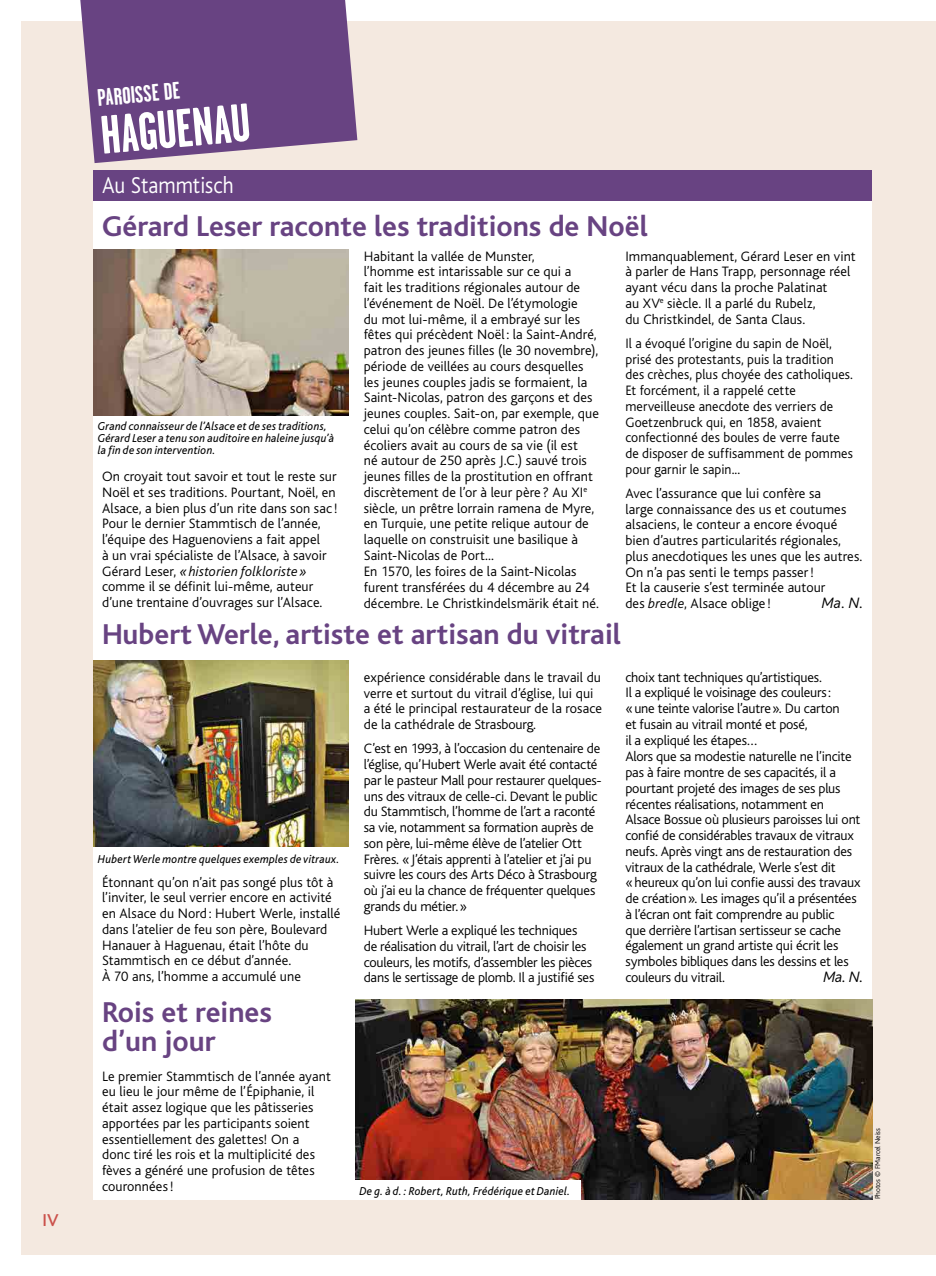
<style>
.page{position:relative;width:936px;height:1276px;background:#fff}
.page>*{position:absolute;margin:0;border:0;box-sizing:border-box;transform-origin:0 0}
.t1{font:700 54px "Garage Gothic";color:#fff}
.t2{font:700 30px/28.5px "Bliss";color:#684382}
.t3{font:300 24px "Bliss";color:#fff;scale:.9 1}
.t4{font:700 24px "Garage Gothic";color:#fff}
.t5{font:500 18px "Bliss";color:#cb514b}
.t6{font:italic 300 15.75px "Bliss";color:#000}
.t7{font:300 14.25px/15.8px "Bliss";color:#000}
.t8{font:italic 12px/12px "Bliss";letter-spacing:.015em;color:#000;scale:.95 1}
.t9{font:300 7.5px "Bliss";color:#000}
.s1{font-style:italic}
</style>
<div class="page">
<div style="left:21px;top:21px;width:914px;height:1233px;background:#f4e9e0"></div>
<div style="left:94px;top:170px;width:778px;height:447px;background:#fff"></div>
<div style="left:94px;top:170px;width:778px;height:30px;background:#684382"></div>
<div style="left:94px;top:612px;width:778px;height:379px;background:#fff"></div>
<div style="left:94px;top:991px;width:778px;height:208px;background:#fff"></div>
<img style="left:94px;top:660px;width:255px;height:187px">
<img style="left:355px;top:999px;width:517px;height:200px">
<img style="left:94px;top:249px;width:255px;height:167px">
<div style="left:355px;top:1179px;width:225px;height:20px;background:#fff"></div>
<svg style="left:80px;top:0;width:277px;height:163px;background:#77558c"></svg>
<p class="t5" style="left:43px;top:1210px;width:18px">IV</p>
<h3 class="t4" style="left:96px;top:85px;width:84px;rotate:-5deg">PAROISSE DE</h3>
<h1 class="t1" style="left:98px;top:107px;width:151px;rotate:-5deg">HAGUENAU</h1>
<h3 class="t3" style="left:102px;top:172px;width:148px">Au Stammtisch</h3>
<h2 class="t2" style="left:102px;top:212px;width:547px">Gérard Leser raconte les traditions de Noël</h2>
<p class="t8" style="left:98px;top:420px;width:250px">Grand connaisseur de l’Alsace et de ses traditions,<br>Gérard Leser a tenu son auditoire en haleine jusqu’à la fin de son intervention.</p>
<p class="t7" style="left:102px;top:469px;width:237px">On croyait tout savoir et tout le reste sur Noël et ses traditions. Pourtant, Noël, en Alsace, a bien plus d’un rite dans son sac !<br>Pour le dernier Stammtisch de l’année, l’équipe des Haguenoviens a fait appel<br>à un vrai spécialiste de l’Alsace, à savoir Gérard Leser, <span class="s1">«historien folkloriste » </span>comme il se définit lui-même, auteur d’une trentaine d’ouvrages sur l’Alsace.</p>
<p class="t7" style="left:364px;top:248px;width:237px">Habitant la vallée de Munster,<br>l’homme est intarissable sur ce qui a<br>fait les traditions régionales autour de l’événement de Noël. De l’étymologie<br>du mot lui-même, il a embrayé sur les fêtes qui précèdent Noël : la Saint-André, patron des jeunes filles (le 30 novembre), période de veillées au cours desquelles les jeunes couples jadis se formaient, la Saint-Nicolas, patron des garçons et des jeunes couples. Sait-on, par exemple, que celui qu’on célèbre comme patron des écoliers avait au cours de sa vie (il est<br>né autour de 250 après J.C.) sauvé trois jeunes filles de la prostitution en offrant discrètement de l’or à leur père ? Au XI<sup>e </sup>siècle, un prêtre lorrain ramena de Myre, en Turquie, une petite relique autour de laquelle on construisit une basilique à Saint-Nicolas de Port...<br>En 1570, les foires de la Saint-Nicolas furent transférées du 4 décembre au 24 décembre. Le Christkindelsmärik était né.</p>
<p class="t7" style="left:625px;top:248px;width:232px">Immanquablement, Gérard Leser en vint à parler de Hans Trapp, personnage réel ayant vécu dans la proche Palatinat<br>au XV<sup>e</sup> siècle. Il a parlé du Rubelz,<br>du Christkindel, de Santa Claus.</p>
<p class="t7" style="left:625px;top:335px;width:229px">Il a évoqué l’origine du sapin de Noël, prisé des protestants, puis la tradition des crèches, plus choyée des catholiques.<br>Et forcément, il a rappelé cette merveilleuse anecdote des verriers de Goetzenbruck qui, en 1858, avaient confectionné des boules de verre faute de disposer de suffisamment de pommes pour garnir le sapin...</p>
<p class="t7" style="left:625px;top:486px;width:238px">Avec l’assurance que lui confère sa<br>large connaissance des us et coutumes alsaciens, le conteur a encore évoqué bien d’autres particularités régionales, plus anecdotiques les unes que les autres.<br>On n’a pas senti le temps passer!<br>Et la causerie s’est terminée autour<br>des <span class="s1">bredle</span>, Alsace oblige !</p>
<p class="t6" style="left:821px;top:595px;width:43px">Ma. N.</p>
<h2 class="t2" style="left:102px;top:620px;width:520px">Hubert Werle, artiste et artisan du vitrail</h2>
<p class="t8" style="left:98px;top:853px;width:256px">Hubert Werle montre quelques exemples de vitraux.</p>
<p class="t7" style="left:102px;top:874px;width:240px">Étonnant qu’on n’ait pas songé plus tôt à l’inviter, le seul verrier encore en activité en Alsace du Nord: Hubert Werle, installé dans l’atelier de feu son père, Boulevard Hanauer à Haguenau, était l’hôte du Stammtisch en ce début d’année.<br>À 70 ans, l’homme a accumulé une</p>
<h2 class="t2" style="left:102px;top:999px;width:171px">Rois et reines d’un jour</h2>
<p class="t7" style="left:102px;top:1068px;width:230px">Le premier Stammtisch de l’année ayant eu lieu le jour même de l’Épiphanie, il était assez logique que les pâtisseries apportées par les participants soient essentiellement des galettes! On a<br>donc tiré les rois et la multiplicité des fèves a généré une profusion de têtes couronnées!</p>
<p class="t7" style="left:364px;top:669px;width:240px">expérience considérable dans le travail du verre et surtout du vitrail d’église, lui qui a été le principal restaurateur de la rosace de la cathédrale de Strasbourg.</p>
<p class="t7" style="left:364px;top:741px;width:239px">C’est en 1993, à l’occasion du centenaire de l’église, qu’Hubert Werle avait été contacté par le pasteur Mall pour restaurer quelques&shy;uns des vitraux de celle-ci. Devant le public du Stammtisch, l’homme de l’art a raconté sa vie, notamment sa formation auprès de son père, lui-même élève de l’atelier Ott Frères. «J’étais apprenti à l’atelier et j’ai pu suivre les cours des Arts Déco à Strasbourg où j’ai eu la chance de fréquenter quelques grands du métier.»</p>
<p class="t7" style="left:364px;top:923px;width:232px">Hubert Werle a expliqué les techniques de réalisation du vitrail, l’art de choisir les couleurs, les motifs, d’assembler les pièces dans le sertissage de plomb. Il a justifié ses</p>
<p class="t8" style="left:359px;top:1185px;width:223px">De g. à d.: Robert, Ruth, Frédérique et Daniel.</p>
<p class="t7" style="left:625px;top:669px;width:236px">choix tant techniques qu’artistiques.<br>Il a expliqué le voisinage des couleurs: «une teinte valorise l’autre». Du carton<br>et fusain au vitrail monté et posé,<br>il a expliqué les étapes…<br>Alors que sa modestie naturelle ne l’incite pas à faire montre de ses capacités, il a pourtant projeté des images de ses plus récentes réalisations, notamment en Alsace Bossue où plusieurs paroisses lui ont confié de considérables travaux de vitraux neufs. Après vingt ans de restauration des vitraux de la cathédrale, Werle s’est dit «heureux qu’on lui confie aussi des travaux de création». Les images qu’il a présentées à l’écran ont fait comprendre au public<br>que derrière l’artisan sertisseur se cache également un grand artiste qui écrit les symboles bibliques dans les dessins et les couleurs du vitrail.</p>
<p class="t6" style="left:823px;top:968px;width:42px">Ma. N.</p>
<p class="t9" style="left:873px;top:1199px;width:73px;rotate:-90deg">Photos © FMarcel Neiss</p>
</div>
